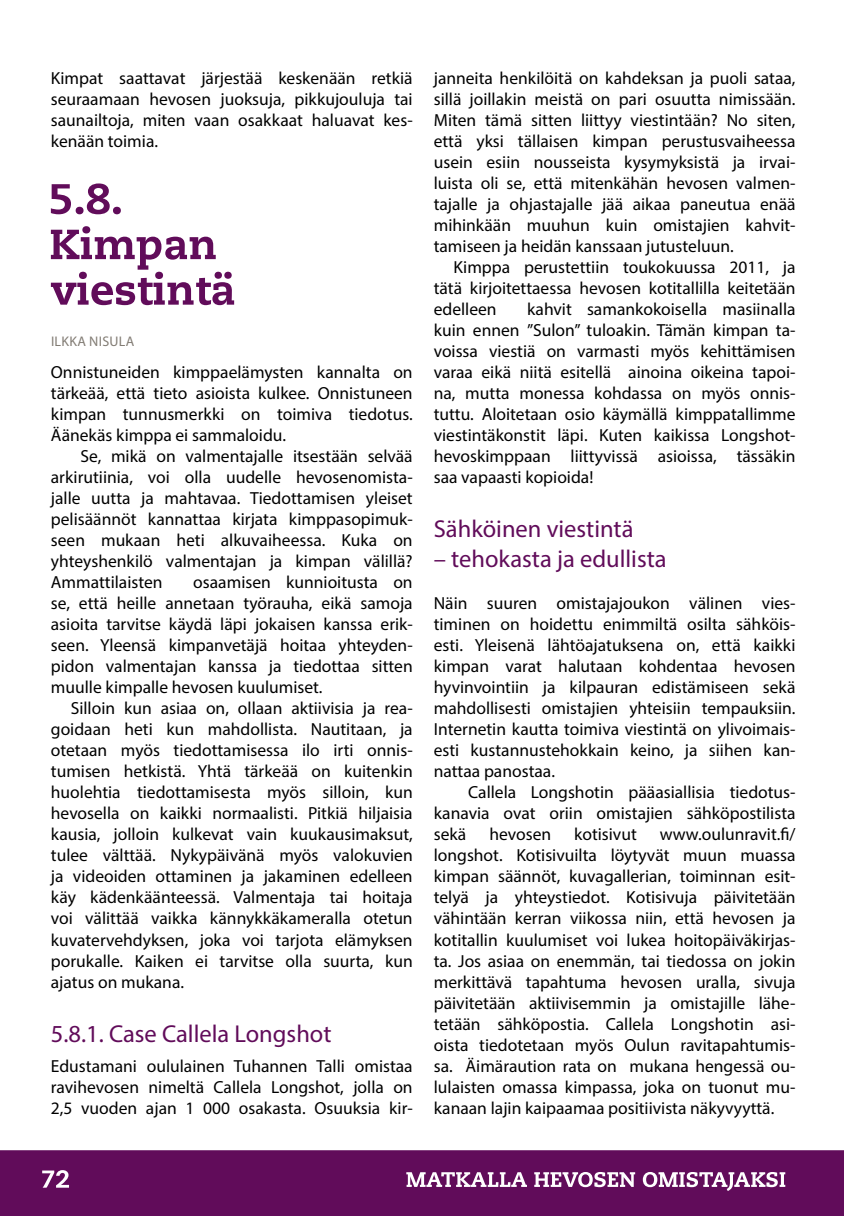
<style>
.page{position:relative;width:844px;height:1216px;background:#fff}
.page>*{position:absolute;margin:0;border:0;box-sizing:border-box;transform-origin:0 0}
.t1{font:24.5px "Myriad Pro";color:#610c5a}
.t2{font:17.5px/21px "Myriad Pro";color:#000;text-align:justify}
.t3{font:14px "Myriad Pro";color:#827c74}
</style>
<div class="page">
<div style="left:0;top:1150px;width:843px;height:65px;background:#610c5a"></div>
<svg style="left:51px;top:183px;width:70px;height:31px"></svg>
<svg style="left:51px;top:226px;width:183px;height:79px"></svg>
<svg style="left:42px;top:1170px;width:27px;height:17px"></svg>
<svg style="left:406px;top:1171px;width:379px;height:19px"></svg>
<p class="t2" style="left:51px;top:67px;width:363px">Kimpat saattavat järjestää keskenään retkiä seuraamaan hevosen juoksuja, pikkujouluja tai saunailtoja, miten vaan osakkaat haluavat kes&shy;kenään toimia.</p>
<p class="t3" style="left:51px;top:333px;width:13px">Ilkka</p>
<p class="t3" style="left:89px;top:333px;width:18px">Nisula</p>
<p class="t2" style="left:51px;top:361px;width:363px">Onnistuneiden kimppaelämysten kannalta on</p>
<p class="t2" style="left:51px;top:382px;width:363px">tärkeää, että tieto asioista kulkee. Onnistuneen</p>
<p class="t2" style="left:51px;top:403px;width:363px">kimpan tunnusmerkki on toimiva tiedotus.</p>
<p class="t2" style="left:51px;top:424px;width:236px">Äänekäs kimppa ei sammaloidu.</p>
<p class="t2" style="left:80px;top:445px;width:334px">Se, mikä on valmentajalle itsestään selvää</p>
<p class="t2" style="left:51px;top:466px;width:363px">arkirutiinia, voi olla uudelle hevosenomista-</p>
<p class="t2" style="left:51px;top:487px;width:363px">jalle uutta ja mahtavaa. Tiedottamisen yleiset</p>
<p class="t2" style="left:51px;top:508px;width:363px">pelisäännöt kannattaa kirjata kimppasopimuk-</p>
<p class="t2" style="left:51px;top:529px;width:363px">seen mukaan heti alkuvaiheessa. Kuka on</p>
<p class="t2" style="left:51px;top:550px;width:363px">yhteyshenkilö valmentajan ja kimpan välillä?</p>
<p class="t2" style="left:51px;top:571px;width:113px">Ammattilaisten</p>
<p class="t2" style="left:193px;top:571px;width:221px">osaamisen kunnioitusta on</p>
<p class="t2" style="left:51px;top:592px;width:363px">se, että heille annetaan työrauha, eikä samoja</p>
<p class="t2" style="left:51px;top:613px;width:363px">asioita tarvitse käydä läpi jokaisen kanssa erik-</p>
<p class="t2" style="left:51px;top:634px;width:363px">seen. Yleensä kimpanvetäjä hoitaa yhteyden-</p>
<p class="t2" style="left:51px;top:655px;width:363px">pidon valmentajan kanssa ja tiedottaa sitten</p>
<p class="t2" style="left:51px;top:676px;width:273px">muulle kimpalle hevosen kuulumiset.</p>
<p class="t2" style="left:71px;top:697px;width:343px">Silloin kun asiaa on, ollaan aktiivisia ja rea-</p>
<p class="t2" style="left:51px;top:718px;width:363px">goidaan heti kun mahdollista. Nautitaan, ja</p>
<p class="t2" style="left:51px;top:739px;width:363px">otetaan myös tiedottamisessa ilo irti onnis-</p>
<p class="t2" style="left:51px;top:760px;width:363px">tumisen hetkistä. Yhtä tärkeää on kuitenkin</p>
<p class="t2" style="left:51px;top:781px;width:363px">huolehtia tiedottamisesta myös silloin, kun</p>
<p class="t2" style="left:51px;top:802px;width:363px">hevosella on kaikki normaalisti. Pitkiä hiljaisia</p>
<p class="t2" style="left:51px;top:823px;width:363px">kausia, jolloin kulkevat vain kuukausimaksut,</p>
<p class="t2" style="left:51px;top:844px;width:363px">tulee välttää. Nykypäivänä myös valokuvien</p>
<p class="t2" style="left:51px;top:865px;width:363px">ja videoiden ottaminen ja jakaminen edelleen</p>
<p class="t2" style="left:51px;top:886px;width:363px">käy kädenkäänteessä. Valmentaja tai hoitaja</p>
<p class="t2" style="left:51px;top:907px;width:363px">voi välittää vaikka kännykkäkameralla otetun</p>
<p class="t2" style="left:51px;top:928px;width:363px">kuvatervehdyksen, joka voi tarjota elämyksen</p>
<p class="t2" style="left:51px;top:949px;width:363px">porukalle. Kaiken ei tarvitse olla suurta, kun</p>
<p class="t2" style="left:51px;top:970px;width:135px">ajatus on mukana.</p>
<p class="t1" style="left:51px;top:1018px;width:282px">5.8.1. Case Callela Longshot</p>
<p class="t2" style="left:51px;top:1054px;width:363px">Edustamani oululainen Tuhannen Talli omistaa ravihevosen nimeltä Callela Longshot, jolla on 2,5 vuoden ajan 1 000 osakasta. Osuuksia kir-</p>
<p class="t2" style="left:433px;top:67px;width:363px">janneita henkilöitä on kahdeksan ja puoli sataa,</p>
<p class="t2" style="left:433px;top:88px;width:363px">sillä joillakin meistä on pari osuutta nimissään.</p>
<p class="t2" style="left:433px;top:109px;width:363px">Miten tämä sitten liittyy viestintään? No siten,</p>
<p class="t2" style="left:433px;top:130px;width:363px">että yksi tällaisen kimpan perustusvaiheessa</p>
<p class="t2" style="left:433px;top:151px;width:363px">usein esiin nousseista kysymyksistä ja irvai-</p>
<p class="t2" style="left:433px;top:172px;width:363px">luista oli se, että mitenkähän hevosen valmen-</p>
<p class="t2" style="left:433px;top:193px;width:363px">tajalle ja ohjastajalle jää aikaa paneutua enää</p>
<p class="t2" style="left:433px;top:214px;width:363px">mihinkään muuhun kuin omistajien kahvit-</p>
<p class="t2" style="left:433px;top:235px;width:301px">tamiseen ja heidän kanssaan jutusteluun.</p>
<p class="t2" style="left:453px;top:256px;width:343px">Kimppa perustettiin toukokuussa 2011, ja</p>
<p class="t2" style="left:433px;top:277px;width:363px">tätä kirjoitettaessa hevosen kotitallilla keitetään</p>
<p class="t2" style="left:433px;top:298px;width:64px">edelleen</p>
<p class="t2" style="left:433px;top:298px;width:363px;text-indent:93px">kahvit samankokoisella masiinalla kuin ennen ”Sulon” tuloakin. Tämän kimpan ta&shy;voissa viestiä on varmasti myös kehittämisen varaa eikä niitä esitellä ainoina oikeina tapoi&shy;na, mutta monessa kohdassa on myös onnis&shy;tuttu. Aloitetaan osio käymällä kimppatallimme viestintäkonstit läpi. Kuten kaikissa Longshot&shy;hevoskimppaan liittyvissä asioissa, tässäkin saa vapaasti kopioida!</p>
<p class="t1" style="left:433px;top:514px;width:201px">Sähköinen viestintä</p>
<p class="t1" style="left:433px;top:543px;width:234px">– tehokasta ja edullista</p>
<p class="t2" style="left:433px;top:592px;width:363px">Näin suuren omistajajoukon välinen vies-</p>
<p class="t2" style="left:433px;top:613px;width:363px">timinen on hoidettu enimmiltä osilta sähköis-</p>
<p class="t2" style="left:433px;top:634px;width:363px">esti. Yleisenä lähtöajatuksena on, että kaikki</p>
<p class="t2" style="left:433px;top:655px;width:363px">kimpan varat halutaan kohdentaa hevosen</p>
<p class="t2" style="left:433px;top:676px;width:363px">hyvinvointiin ja kilpauran edistämiseen sekä</p>
<p class="t2" style="left:433px;top:697px;width:363px">mahdollisesti omistajien yhteisiin tempauksiin.</p>
<p class="t2" style="left:433px;top:718px;width:363px">Internetin kautta toimiva viestintä on ylivoimais-</p>
<p class="t2" style="left:433px;top:739px;width:363px">esti kustannustehokkain keino, ja siihen kan-</p>
<p class="t2" style="left:433px;top:760px;width:123px">nattaa panostaa.</p>
<p class="t2" style="left:468px;top:781px;width:329px">Callela Longshotin pääasiallisia tiedotus-</p>
<p class="t2" style="left:433px;top:802px;width:363px">kanavia ovat oriin omistajien sähköpostilista</p>
<p class="t2" style="left:433px;top:823px;width:34px">sekä</p>
<p class="t2" style="left:489px;top:823px;width:63px">hevosen</p>
<p class="t2" style="left:574px;top:823px;width:64px">kotisivut</p>
<p class="t2" style="left:433px;top:823px;width:363px;text-indent:226px">www.oulunravit.fi/ longshot. Kotisivuilta löytyvät muun muassa kimpan säännöt, kuvagallerian, toiminnan esit&shy;telyä ja yhteystiedot. Kotisivuja päivitetään vähintään kerran viikossa niin, että hevosen ja kotitallin kuulumiset voi lukea hoitopäiväkirjas&shy;ta. Jos asiaa on enemmän, tai tiedossa on jokin merkittävä tapahtuma hevosen uralla, sivuja päivitetään aktiivisemmin ja omistajille lähe&shy;tetään sähköpostia. Callela Longshotin asi&shy;oista tiedotetaan myös Oulun ravitapahtumis&shy;sa. Äimäraution rata on mukana hengessä ou&shy;lulaisten omassa kimpassa, joka on tuonut mu&shy;kanaan lajin kaipaamaa positiivista näkyvyyttä.</p>
</div>
